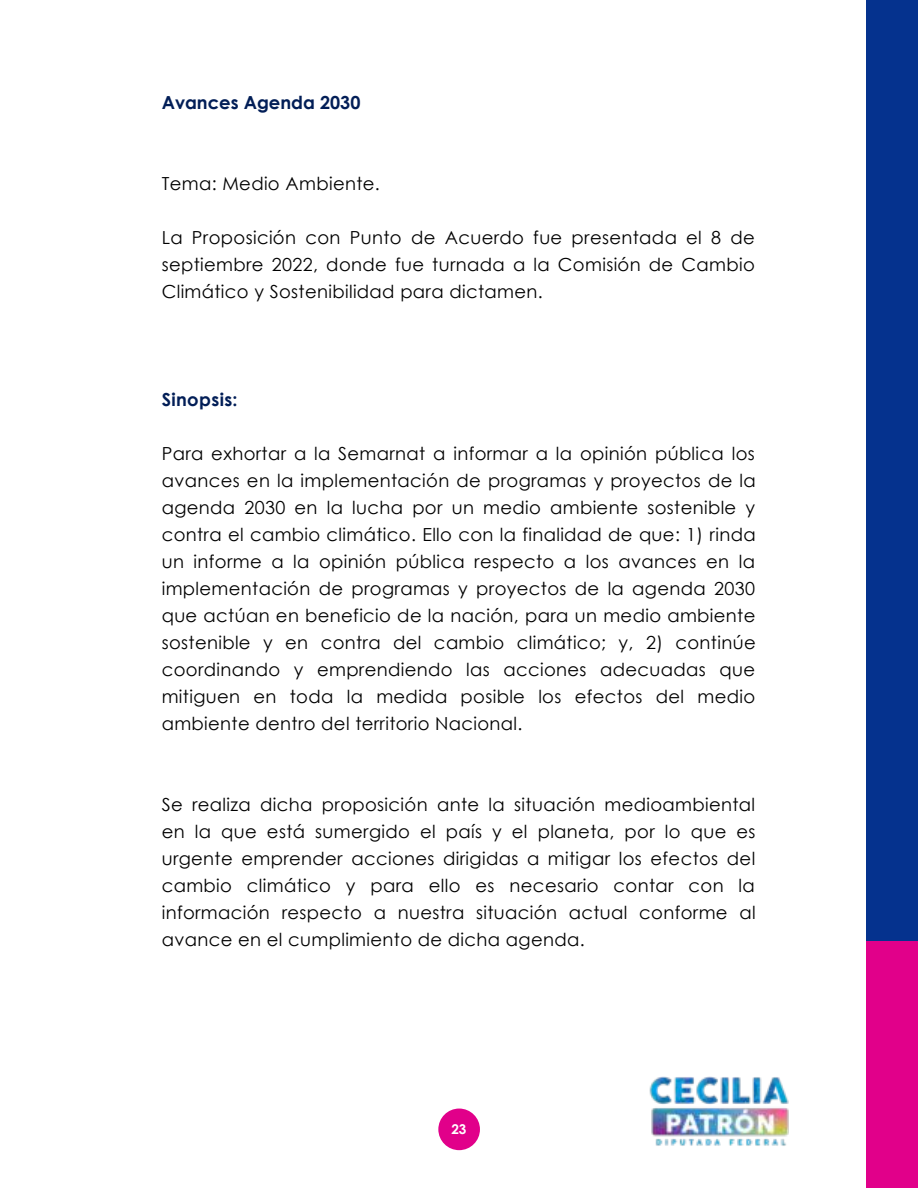
<style>
.page{position:relative;width:918px;height:1188px;background:#fff}
.page>*{position:absolute;margin:0;border:0;box-sizing:border-box;transform-origin:0 0}
.t1{font:18px/27px "Century Gothic";letter-spacing:.02em;color:#000;text-align:justify}
.t2{font:700 18px "Century Gothic";color:#021e57}
.t3{font:700 18px "Century Gothic";letter-spacing:.02em;color:#021e57}
.t4{font:700 13.5px "Century Gothic";color:#fff}
</style>
<div class="page">
<div style="left:438px;top:1109px;width:42px;height:41px;background:#e1008a;border-radius:50%"></div>
<div style="left:866px;top:0;width:52px;height:942px;background:#05328e"></div>
<div style="left:866px;top:942px;width:52px;height:246px;background:#e1008a"></div>
<img style="left:649px;top:1077px;width:140px;height:69px">
<p class="t2" style="left:162px;top:89px;width:200px">Avances Agenda 2030</p>
<p class="t1" style="left:162px;top:170px;width:220px">Tema: Medio Ambiente.</p>
<p class="t1" style="left:162px;top:224px;width:595px">La Proposición con Punto de Acuerdo fue presentada el 8 de septiembre 2022, donde fue turnada a la Comisión de Cambio Climático y Sostenibilidad para dictamen.</p>
<p class="t3" style="left:162px;top:386px;width:77px">Sinopsis:</p>
<p class="t1" style="left:162px;top:440px;width:596px">Para exhortar a la Semarnat a informar a la opinión pública los avances en la implementación de programas y proyectos de la agenda 2030 en la lucha por un medio ambiente sostenible y contra el cambio climático. Ello con la finalidad de que: 1) rinda un informe a la opinión pública respecto a los avances en la implementación de programas y proyectos de la agenda 2030 que actúan en beneficio de la nación, para un medio ambiente sostenible y en contra del cambio climático; y, 2) continúe coordinando y emprendiendo las acciones adecuadas que mitiguen en toda la medida posible los efectos del medio ambiente dentro del territorio Nacional.</p>
<p class="t1" style="left:162px;top:791px;width:596px">Se realiza dicha proposición ante la situación medioambiental en la que está sumergido el país y el planeta, por lo que es urgente emprender acciones dirigidas a mitigar los efectos del cambio climático y para ello es necesario contar con la información respecto a nuestra situación actual conforme al avance en el cumplimiento de dicha agenda.</p>
<p class="t4" style="left:451px;top:1119px;width:17px">23</p>
</div>
